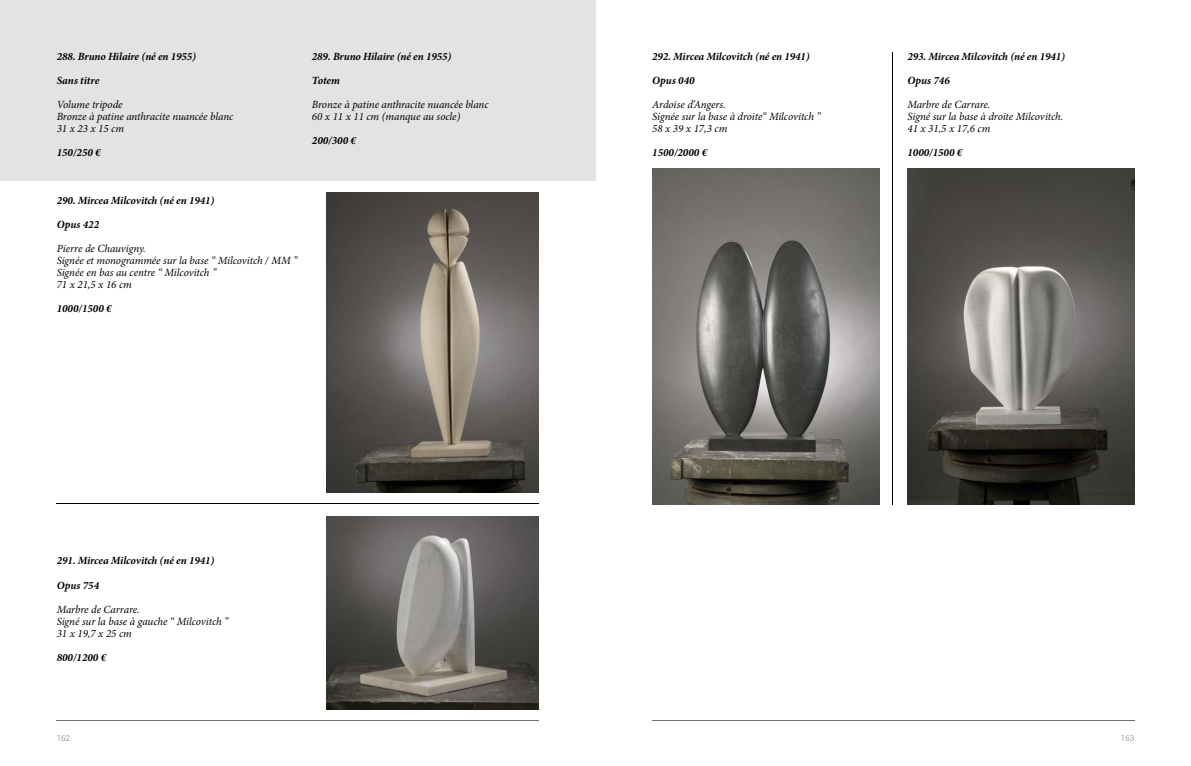
<style>
.page{position:relative;width:1191px;height:766px;background:#fff}
.page>*{position:absolute;margin:0;border:0;box-sizing:border-box;transform-origin:0 0}
.t1{font:italic 11px/12px "Minion Pro";letter-spacing:-.005em;color:#000}
.t2{font:italic 700 11px/24px "Minion Pro";letter-spacing:-.01em;color:#000}
.t3{font:300 8px "Roboto";color:#6f7070}
</style>
<div class="page">
<div style="left:0;top:0;width:595px;height:180px;background:#e2e3e3"></div>
<hr style="left:57px;top:503px;width:482px;height:1px;background:#000">
<hr style="left:892px;top:52px;width:1px;height:452px;background:#000">
<img style="left:326px;top:192px;width:213px;height:300px">
<img style="left:326px;top:516px;width:213px;height:193px">
<img style="left:652px;top:168px;width:227px;height:336px">
<img style="left:907px;top:168px;width:227px;height:336px">
<hr style="left:57px;top:720px;width:482px;height:1px;background:#6f7070">
<hr style="left:652px;top:720px;width:482px;height:1px;background:#6f7070">
<p class="t2" style="left:57px;top:45px;width:141px">288. Bruno Hilaire (né en 1955)</p>
<p class="t2" style="left:312px;top:45px;width:141px">289. Bruno Hilaire (né en 1955)<br>Totem</p>
<p class="t1" style="left:312px;top:99px;width:178px">Bronze à patine anthracite nuancée blanc<br>60 x 11 x 11 cm (manque au socle)</p>
<p class="t2" style="left:312px;top:129px;width:46px">200/300 €</p>
<p class="t2" style="left:57px;top:69px;width:44px">Sans titre</p>
<p class="t1" style="left:57px;top:99px;width:178px">Volume tripode<br>Bronze à patine anthracite nuancée blanc<br>31 x 23 x 15 cm</p>
<p class="t2" style="left:57px;top:141px;width:46px">150/250 €</p>
<p class="t2" style="left:57px;top:188px;width:159px">290. Mircea Milcovitch (né en 1941)</p>
<p class="t2" style="left:57px;top:212px;width:44px">Opus 422</p>
<p class="t1" style="left:57px;top:242px;width:242px">Pierre de Chauvigny.<br>Signée et monogrammée sur la base “ Milcovitch / MM ”<br>Signée en bas au centre “ Milcovitch ”<br>71 x 21,5 x 16 cm</p>
<p class="t2" style="left:57px;top:296px;width:56px">1000/1500 €</p>
<p class="t2" style="left:57px;top:548px;width:159px">291. Mircea Milcovitch (né en 1941)</p>
<p class="t2" style="left:57px;top:572px;width:44px">Opus 754</p>
<p class="t1" style="left:57px;top:602px;width:173px">Marbre de Carrare.<br>Signé sur la base à gauche “ Milcovitch ”<br>31 x 19,7 x 25 cm</p>
<p class="t2" style="left:57px;top:644px;width:51px">800/1200 €</p>
<p class="t2" style="left:652px;top:44px;width:159px">292. Mircea Milcovitch (né en 1941)</p>
<p class="t2" style="left:907px;top:44px;width:159px">293. Mircea Milcovitch (né en 1941)</p>
<p class="t2" style="left:652px;top:69px;width:44px">Opus 040</p>
<p class="t1" style="left:652px;top:99px;width:170px">Ardoise d’Angers.<br>Signée sur la base à droite“ Milcovitch ”<br>58 x 39 x 17,3 cm</p>
<p class="t2" style="left:652px;top:141px;width:56px">1500/2000 €</p>
<p class="t2" style="left:907px;top:68px;width:44px">Opus 746</p>
<p class="t1" style="left:907px;top:98px;width:157px">Marbre de Carrare.<br>Signé sur la base à droite Milcovitch.<br>41 x 31,5 x 17,6 cm</p>
<p class="t2" style="left:907px;top:140px;width:56px">1000/1500 €</p>
<p class="t3" style="left:57px;top:732px;width:15px">162</p>
<p class="t3" style="left:1121px;top:732px;width:15px">163</p>
</div>
